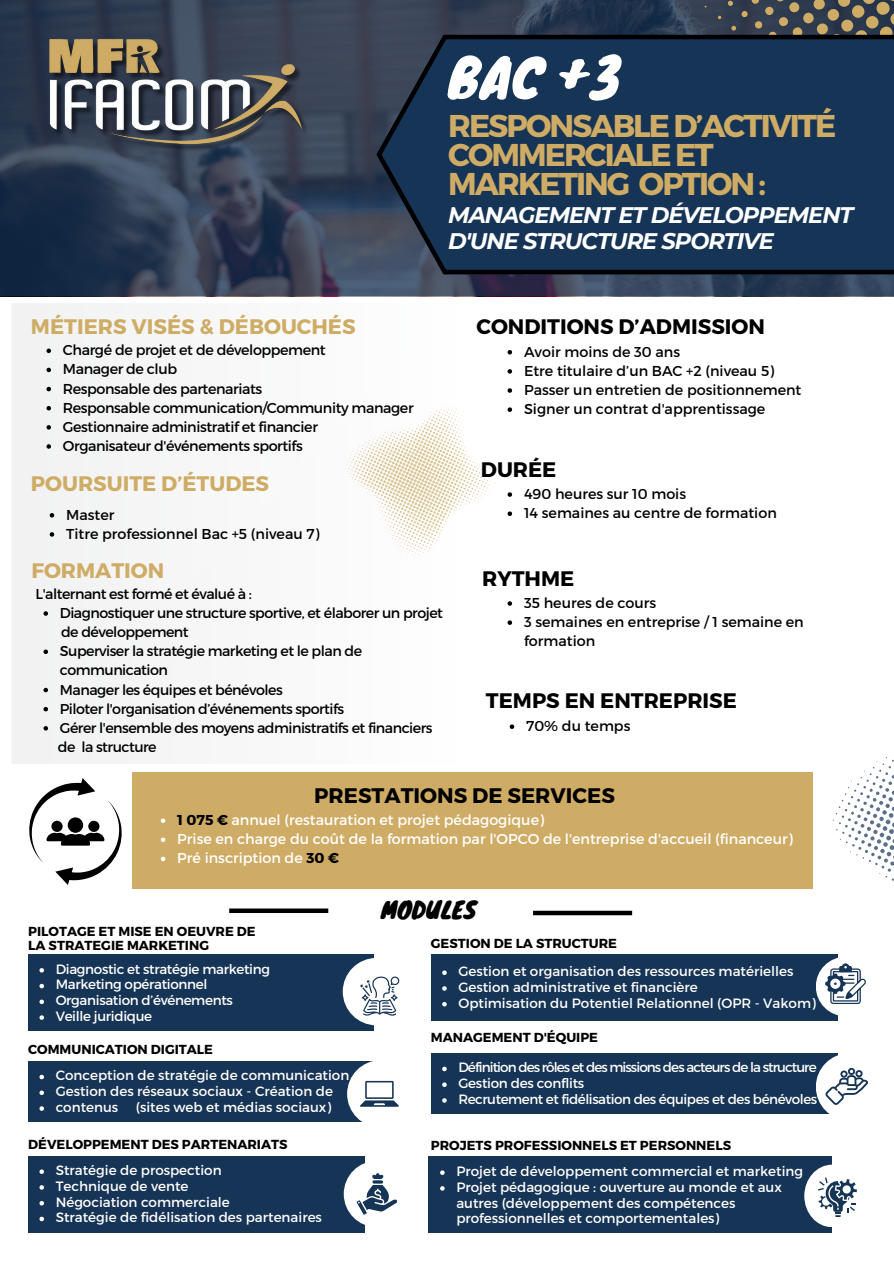
<style>
.page{position:relative;width:894px;height:1264px;background:#fff}
.page>*{position:absolute;margin:0;border:0;box-sizing:border-box;transform-origin:0 0}
.t1{font:52.5px "Knewave";color:#fff}
.t2{font:700 31.5px/29.2px "Montserrat";letter-spacing:-.065em;color:#cfac65}
.t3{font:22.95px "Knewave";color:#000}
.t4{font:italic 700 22.5px/25.8px "Montserrat";letter-spacing:-.045em;color:#fff}
.t5{font:700 21px "Montserrat";color:#000}
.t6{font:700 21px "Montserrat";color:#cfac65}
.t7{font:14.25px/19.2px "Montserrat";letter-spacing:-.03em;color:#000}
.t8{font:14.25px/19.2px "Montserrat";color:#000}
.t9{font:14.25px/19.2px "Montserrat";color:#fff}
.t10{font:13.5px/15.8px "Montserrat";color:#fff}
.t11{font:13.5px/15.8px "Montserrat";letter-spacing:-.035em;color:#fff}
.t12{font:13.5px/15.8px "Montserrat";letter-spacing:-.025em;color:#fff}
.t13{font:700 13.05px/13px "Montserrat";color:#000}
.s1{font-weight:700;color:#000}
</style>
<div class="page">
<div style="left:12px;top:303px;width:129px;height:461px;background:#f3f3f3"></div>
<svg style="left:345px;top:406px;width:149px;height:149px"></svg>
<div style="left:28px;top:954px;width:346px;height:76px;background:#163456"></div>
<svg style="left:39px;top:968px;width:5px;height:4px"></svg>
<svg style="left:39px;top:983px;width:5px;height:5px"></svg>
<svg style="left:39px;top:999px;width:5px;height:5px"></svg>
<svg style="left:39px;top:1015px;width:5px;height:4px"></svg>
<div style="left:28px;top:1061px;width:346px;height:60px;background:#163456"></div>
<svg style="left:39px;top:1074px;width:5px;height:5px"></svg>
<svg style="left:39px;top:1090px;width:5px;height:5px"></svg>
<svg style="left:39px;top:1106px;width:5px;height:4px"></svg>
<div style="left:28px;top:1155px;width:336px;height:76px;background:#163456"></div>
<svg style="left:39px;top:1169px;width:5px;height:4px"></svg>
<svg style="left:39px;top:1185px;width:5px;height:4px"></svg>
<svg style="left:39px;top:1201px;width:5px;height:4px"></svg>
<svg style="left:39px;top:1216px;width:5px;height:5px"></svg>
<div style="left:431px;top:953px;width:406px;height:67px;background:#163456"></div>
<svg style="left:442px;top:970px;width:4px;height:5px"></svg>
<svg style="left:442px;top:986px;width:4px;height:4px"></svg>
<svg style="left:442px;top:1002px;width:4px;height:4px"></svg>
<div style="left:431px;top:1053px;width:406px;height:60px;background:#163456"></div>
<svg style="left:442px;top:1066px;width:4px;height:5px"></svg>
<svg style="left:442px;top:1082px;width:4px;height:4px"></svg>
<svg style="left:442px;top:1098px;width:4px;height:4px"></svg>
<div style="left:429px;top:1156px;width:402px;height:76px;background:#163456"></div>
<svg style="left:440px;top:1170px;width:4px;height:4px"></svg>
<svg style="left:440px;top:1186px;width:4px;height:4px"></svg>
<div style="left:342px;top:957px;width:68px;height:68px;background:#fff;border-radius:50%"></div>
<div style="left:347px;top:1060px;width:67px;height:67px;background:#fff;border-radius:50%"></div>
<div style="left:343px;top:1160px;width:67px;height:67px;background:#fff;border-radius:50%"></div>
<div style="left:815px;top:956px;width:60px;height:60px;background:#fff;border-radius:50%"></div>
<svg style="left:824px;top:963px;width:41px;height:40px"></svg>
<div style="left:815px;top:1053px;width:67px;height:67px;background:#fff;border-radius:50%"></div>
<svg style="left:360px;top:1080px;width:38px;height:26px"></svg>
<div style="left:804px;top:1164px;width:55px;height:63px;background:#fff;border-radius:50%"></div>
<svg style="left:43px;top:611px;width:5px;height:4px"></svg>
<svg style="left:43px;top:649px;width:5px;height:5px"></svg>
<svg style="left:43px;top:687px;width:5px;height:5px"></svg>
<svg style="left:43px;top:707px;width:5px;height:4px"></svg>
<svg style="left:43px;top:726px;width:5px;height:4px"></svg>
<svg style="left:356px;top:1173px;width:41px;height:41px"></svg>
<svg style="left:818px;top:1177px;width:38px;height:39px"></svg>
<svg style="left:507px;top:601px;width:5px;height:4px"></svg>
<svg style="left:507px;top:620px;width:5px;height:5px"></svg>
<svg style="left:509px;top:724px;width:5px;height:5px"></svg>
<svg style="left:50px;top:513px;width:4px;height:4px"></svg>
<svg style="left:50px;top:532px;width:4px;height:4px"></svg>
<svg style="left:46px;top:348px;width:5px;height:5px"></svg>
<svg style="left:46px;top:368px;width:5px;height:4px"></svg>
<svg style="left:46px;top:387px;width:5px;height:4px"></svg>
<svg style="left:46px;top:406px;width:5px;height:4px"></svg>
<svg style="left:46px;top:425px;width:5px;height:4px"></svg>
<svg style="left:46px;top:444px;width:5px;height:5px"></svg>
<svg style="left:507px;top:492px;width:5px;height:5px"></svg>
<svg style="left:507px;top:511px;width:5px;height:5px"></svg>
<svg style="left:507px;top:350px;width:5px;height:4px"></svg>
<svg style="left:507px;top:369px;width:5px;height:4px"></svg>
<svg style="left:507px;top:388px;width:5px;height:5px"></svg>
<svg style="left:507px;top:407px;width:5px;height:5px"></svg>
<svg style="left:0;top:0;width:893px;height:296px;background:#313e53"></svg>
<img style="left:42px;top:37px;width:278px;height:118px">
<svg style="left:360px;top:976px;width:39px;height:40px"></svg>
<svg style="left:825px;top:1067px;width:42px;height:37px"></svg>
<svg style="left:717px;top:0;width:177px;height:204px;background:#535453"></svg>
<svg style="left:376px;top:35px;width:517px;height:239px;background:#173352"></svg>
<div style="left:132px;top:772px;width:680px;height:117px;background:#cfac65"></div>
<svg style="left:161px;top:818px;width:4px;height:5px"></svg>
<svg style="left:161px;top:837px;width:4px;height:5px"></svg>
<svg style="left:161px;top:856px;width:4px;height:5px"></svg>
<svg style="left:833px;top:757px;width:60px;height:123px"></svg>
<svg style="left:29px;top:778px;width:93px;height:107px"></svg>
<div style="left:229px;top:908px;width:99px;height:5px;background:#000"></div>
<div style="left:533px;top:910px;width:99px;height:5px;background:#000"></div>
<h1 class="t1" style="left:448px;top:36px;width:174px">BAC +3</h1>
<h3 class="t6" style="left:31px;top:313px;width:326px">MÉTIERS VISÉS &amp; DÉBOUCHÉS</h3>
<p class="t7" style="left:63px;top:340px;width:352px">Chargé de projet et de développement<br>Manager de club<br>Responsable des partenariats<br>Responsable communication/Community manager Gestionnaire administratif et financier<br>Organisateur d'événements sportifs</p>
<h3 class="t6" style="left:31px;top:470px;width:240px">POURSUITE D’ÉTUDES</h3>
<p class="t8" style="left:66px;top:505px;width:255px">Master<br>Titre professionnel Bac +5 (niveau 7)</p>
<h3 class="t6" style="left:31px;top:557px;width:134px">FORMATION</h3>
<h2 class="t2" style="left:448px;top:111px;width:389px">RESPONSABLE D’ACTIVITÉ<br>COMMERCIALE ET<br>MARKETING OPTION :</h2>
<h3 class="t4" style="left:448px;top:201px;width:406px">MANAGEMENT ET DÉVELOPPEMENT<br>D'UNE STRUCTURE SPORTIVE</h3>
<h3 class="t5" style="left:476px;top:313px;width:290px">CONDITIONS D’ADMISSION</h3>
<p class="t8" style="left:524px;top:342px;width:279px">Avoir moins de 30 ans<br>Etre titulaire d’un BAC +2 (niveau 5)<br>Passer un entretien de positionnement<br>Signer un contrat d'apprentissage</p>
<h3 class="t5" style="left:481px;top:456px;width:77px">DURÉE</h3>
<p class="t8" style="left:524px;top:484px;width:254px">490 heures sur 10 mois<br>14 semaines au centre de formation</p>
<h3 class="t5" style="left:482px;top:565px;width:94px">RYTHME</h3>
<p class="t7" style="left:58px;top:584px;width:386px;text-indent:-22px">L'alternant est formé et évalué à :<br>Diagnostiquer une structure sportive, et élaborer un projet de développement<br>Superviser la stratégie marketing et le plan de communication<br>Manager les équipes et bénévoles<br>Piloter l'organisation d’événements sportifs<br>Gérer l'ensemble des moyens administratifs et financiers de la structure</p>
<p class="t8" style="left:524px;top:593px;width:281px">35 heures de cours<br>3 semaines en entreprise / 1 semaine en formation</p>
<h3 class="t5" style="left:486px;top:687px;width:252px">TEMPS EN ENTREPRISE</h3>
<p class="t8" style="left:526px;top:716px;width:106px">70% du temps</p>
<h3 class="t5" style="left:314px;top:782px;width:302px">PRESTATIONS DE SERVICES</h3>
<p class="t9" style="left:177px;top:810px;width:616px"><span class="s1">1 075 €</span> annuel (restauration et projet pédagogique)<br>Prise en charge du coût de la formation par l'OPCO de l'entreprise d'accueil (financeur)<br>Pré inscription de <span class="s1">30 €</span></p>
<p class="t13" style="left:28px;top:925px;width:229px">PILOTAGE ET MISE EN OEUVRE DE<br>LA STRATEGIE MARKETING</p>
<p class="t12" style="left:56px;top:961px;width:216px">Diagnostic et stratégie marketing<br>Marketing opérationnel<br>Organisation d’événements<br>Veille juridique</p>
<p class="t13" style="left:28px;top:1043px;width:186px">COMMUNICATION DIGITALE</p>
<p class="t10" style="left:56px;top:1067px;width:295px">Conception de stratégie de communication<br>Gestion des réseaux sociaux - Création de contenus</p>
<p class="t10" style="left:136px;top:1099px;width:197px">(sites web et médias sociaux)</p>
<p class="t13" style="left:28px;top:1137px;width:261px">DÉVELOPPEMENT DES PARTENARIATS</p>
<p class="t10" style="left:56px;top:1162px;width:268px">Stratégie de prospection<br>Technique de vente<br>Négociation commerciale<br>Stratégie de fidélisation des partenaires</p>
<h3 class="t3" style="left:381px;top:891px;width:97px">MODULES</h3>
<p class="t13" style="left:431px;top:937px;width:187px">GESTION DE LA STRUCTURE</p>
<p class="t10" style="left:458px;top:963px;width:359px">Gestion et organisation des ressources matérielles<br>Gestion administrative et financière<br>Optimisation du Potentiel Relationnel (OPR - Vakom)</p>
<p class="t13" style="left:431px;top:1031px;width:169px">MANAGEMENT D'ÉQUIPE</p>
<p class="t11" style="left:458px;top:1059px;width:360px">Définition des rôles et des missions des acteurs de la structure<br>Gestion des conflits<br>Recrutement et fidélisation des équipes et des bénévoles</p>
<p class="t13" style="left:431px;top:1139px;width:301px">PROJETS PROFESSIONNELS ET PERSONNELS</p>
<p class="t10" style="left:456px;top:1163px;width:348px">Projet de développement commercial et marketing Projet pédagogique : ouverture au monde et aux autres (développement des compétences professionnelles et comportementales)</p>
</div>
